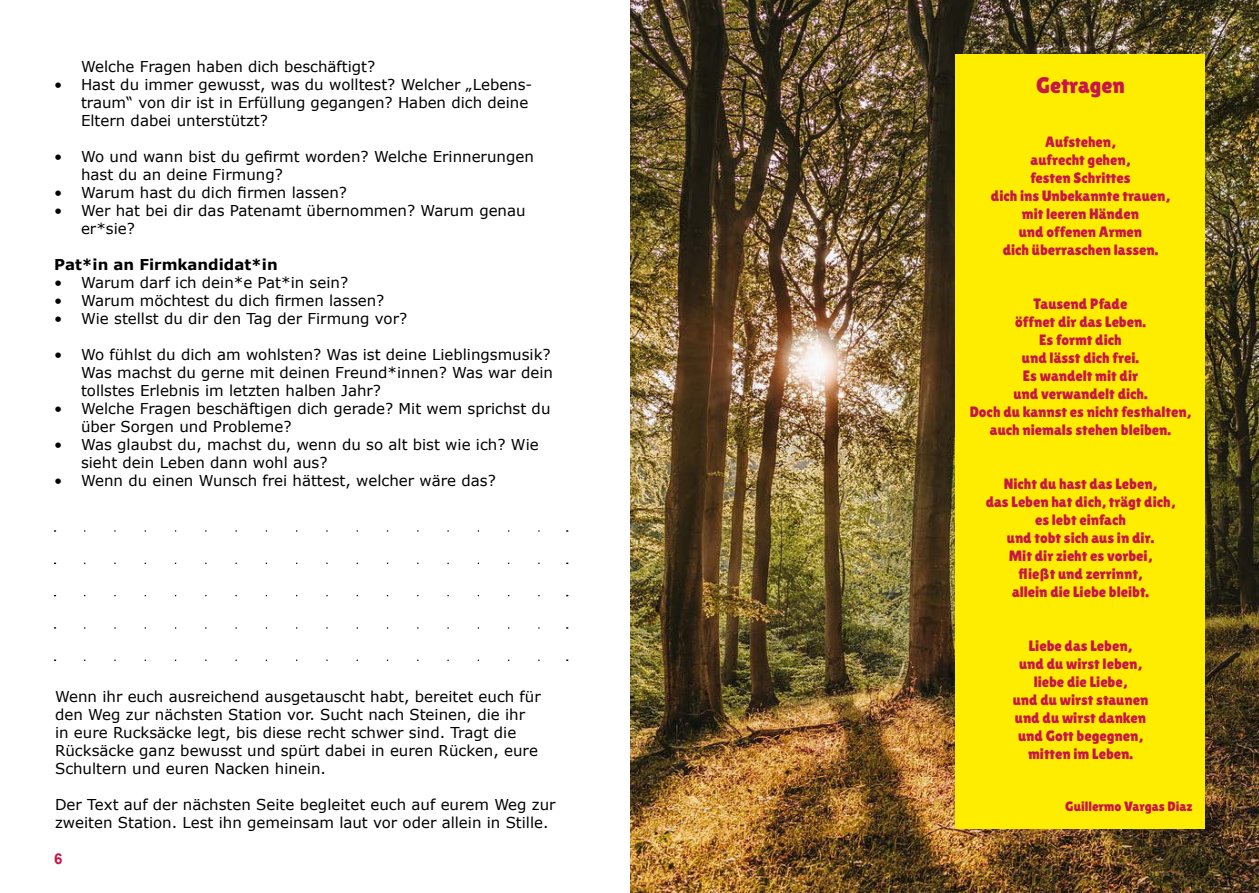
<style>
.page{position:relative;width:1259px;height:893px;background:#fff}
.page>*{position:absolute;margin:0;border:0;box-sizing:border-box;transform-origin:0 0}
.t1{font:22.5px "Lilita One";color:#c71748}
.t2{font:15px/18px "Verdana";color:#000}
.t3{font:15px/18px "Lilita One";color:#c71748;text-align:center}
.t4{font:700 15px "Verdana";color:#000}
.t5{font:700 15px "Arial";color:#c71748}
.t6{font:13.5px "Lilita One";color:#c71748}
</style>
<div class="page">
<svg style="left:85px;top:530px;width:455px;height:2px"></svg>
<svg style="left:85px;top:563px;width:455px;height:1px"></svg>
<svg style="left:85px;top:595px;width:455px;height:1px"></svg>
<svg style="left:85px;top:627px;width:455px;height:2px"></svg>
<svg style="left:85px;top:659px;width:455px;height:2px"></svg>
<img style="left:630px;top:0;width:629px;height:893px">
<div style="left:955px;top:54px;width:250px;height:775px;background:#ffed00"></div>
<p class="t2" style="left:81px;top:57px;width:296px">Welche Fragen haben dich beschäftigt?</p>
<p class="t2" style="left:81px;top:75px;width:453px;text-indent:-27px">• Hast du immer gewusst, was du wolltest? Welcher „Lebens&shy;traum“ von dir ist in Erfüllung gegangen? Haben dich deine<br>Eltern dabei unterstützt?</p>
<p class="t2" style="left:81px;top:147px;width:454px;text-indent:-27px">• Wo und wann bist du gefirmt worden? Welche Erinnerungen hast du an deine Firmung?</p>
<p class="t2" style="left:54px;top:183px;width:295px">• Warum hast du dich firmen lassen?</p>
<p class="t2" style="left:81px;top:201px;width:446px;text-indent:-27px">• Wer hat bei dir das Patenamt übernommen? Warum genau er*sie?</p>
<p class="t4" style="left:54px;top:254px;width:225px">Pat*in an Firmkandidat*in</p>
<p class="t2" style="left:54px;top:273px;width:296px">• Warum darf ich dein*e Pat*in sein?</p>
<p class="t2" style="left:54px;top:291px;width:332px">• Warum möchtest du dich firmen lassen?</p>
<p class="t2" style="left:54px;top:309px;width:355px">• Wie stellst du dir den Tag der Firmung vor?</p>
<p class="t2" style="left:81px;top:345px;width:473px;text-indent:-27px">• Wo fühlst du dich am wohlsten? Was ist deine Lieblingsmusik?<br>Was machst du gerne mit deinen Freund*innen? Was war dein tollstes Erlebnis im letzten halben Jahr?</p>
<p class="t2" style="left:81px;top:399px;width:471px;text-indent:-27px">• Welche Fragen beschäftigen dich gerade? Mit wem sprichst du über Sorgen und Probleme?</p>
<p class="t2" style="left:81px;top:435px;width:459px;text-indent:-27px">• Was glaubst du, machst du, wenn du so alt bist wie ich? Wie sieht dein Leben dann wohl aus?</p>
<p class="t2" style="left:54px;top:471px;width:443px">• Wenn du einen Wunsch frei hättest, welcher wäre das?</p>
<p class="t2" style="left:55px;top:687px;width:487px">Wenn ihr euch ausreichend ausgetauscht habt, bereitet euch für den Weg zur nächsten Station vor. Sucht nach Steinen, die ihr in eure Rucksäcke legt, bis diese recht schwer sind. Tragt die Rücksäcke ganz bewusst und spürt dabei in euren Rücken, eure Schultern und euren Nacken hinein.</p>
<p class="t2" style="left:55px;top:795px;width:502px">Der Text auf der nächsten Seite begleitet euch auf eurem Weg zur zweiten Station. Lest ihn gemeinsam laut vor oder allein in Stille.</p>
<p class="t5" style="left:54px;top:848px;width:10px">6</p>
<h1 class="t1" style="left:1036px;top:72px;width:90px">Getragen</h1>
<p class="t3" style="left:991px;top:132px;width:181px">Aufstehen,<br>aufrecht gehen,<br>festen Schrittes<br>dich ins Unbekannte trauen, mit leeren Händen<br>und offenen Armen<br>dich überraschen lassen.</p>
<p class="t3" style="left:969px;top:294px;width:223px">Tausend Pfade<br>öffnet dir das Leben.<br>Es formt dich<br>und lässt dich frei.<br>Es wandelt mit dir<br>und verwandelt dich.<br>Doch du kannst es nicht festhalten, auch niemals stehen bleiben.</p>
<p class="t3" style="left:985px;top:474px;width:191px">Nicht du hast das Leben,<br>das Leben hat dich, trägt dich, es lebt einfach<br>und tobt sich aus in dir.<br>Mit dir zieht es vorbei,<br>fließt und zerrinnt,<br>allein die Liebe bleibt.</p>
<p class="t3" style="left:1012px;top:636px;width:137px">Liebe das Leben,<br>und du wirst leben, liebe die Liebe,<br>und du wirst staunen und du wirst danken und Gott begegnen, mitten im Leben.</p>
<p class="t6" style="left:1065px;top:798px;width:129px">Guillermo Vargas Diaz</p>
</div>
